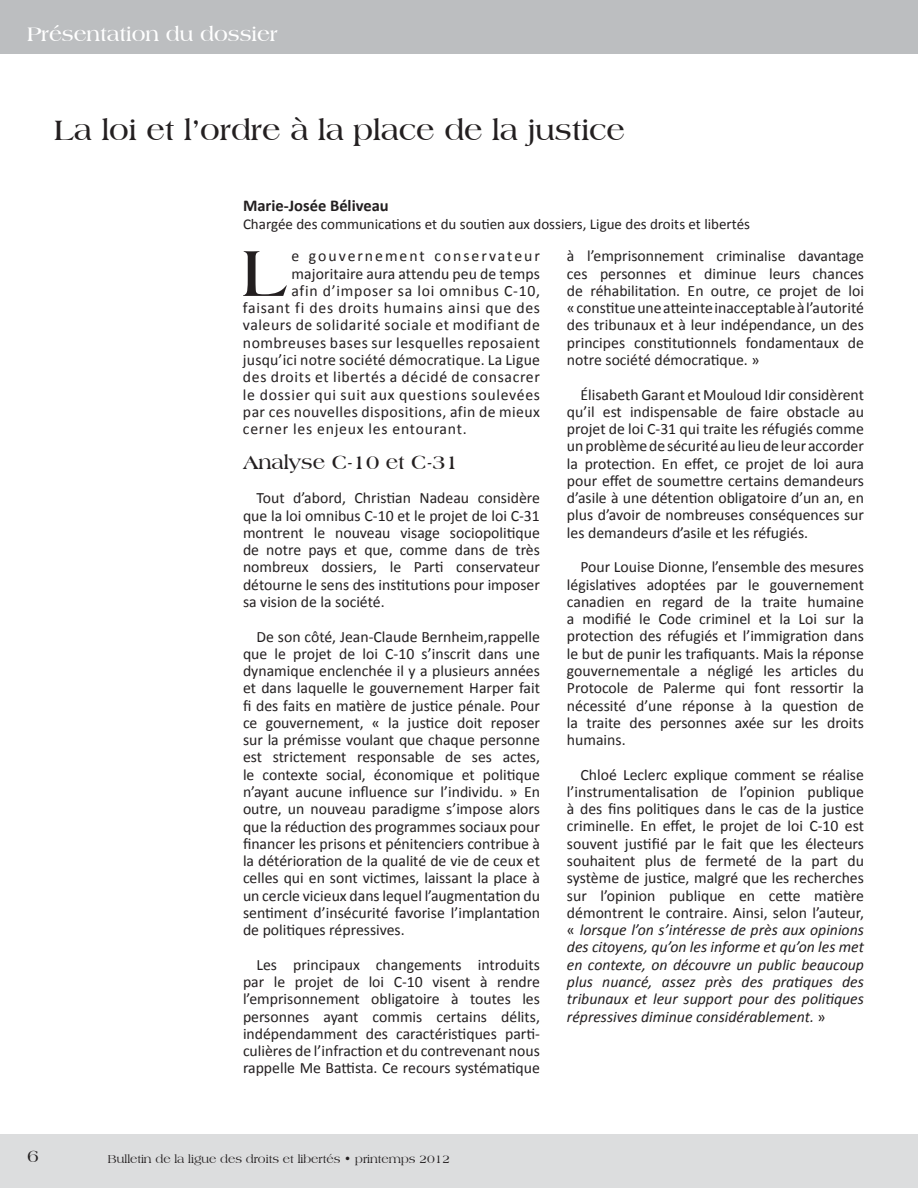
<style>
.page{position:relative;width:918px;height:1188px;background:#fff}
.page>*{position:absolute;margin:0;border:0;box-sizing:border-box;transform-origin:0 0}
.t1{font:700 68.7px "Americana BT";color:#231f20}
.t2{font:700 30px "Americana BT";color:#231f20}
.t3{font:700 21px "Americana BT";color:#fff}
.t4{font:700 20.25px "Americana BT";color:#231f20}
.t5{font:18px "Americana BT";color:#231f20}
.t6{font:700 16.5px "Calibri";color:#231f20}
.t7{font:15.75px/17.2px "Calibri";letter-spacing:.005em;color:#231f20;text-align:justify}
.t8{font:15.75px "Calibri";letter-spacing:.045em;color:#231f20}
.t9{font:15.75px "Calibri";letter-spacing:.035em;color:#231f20}
.t10{font:15.75px "Calibri";letter-spacing:.025em;color:#231f20}
.t11{font:15.75px "Calibri";letter-spacing:.03em;color:#231f20}
.t12{font:15.75px "Calibri";letter-spacing:.04em;color:#231f20}
.t13{font:15.75px "Calibri";letter-spacing:.125em;color:#231f20}
.t14{font:15px "Calibri";color:#231f20}
.t15{font:12px "Americana BT";color:#231f20}
.s1{font-style:italic}
</style>
<div class="page">
<div style="left:0;top:1134px;width:918px;height:54px;background:#dcddde"></div>
<div style="left:0;top:0;width:918px;height:54px;background:#bcbec0"></div>
<h3 class="t3" style="left:27px;top:21px;width:252px">Présentation du dossier</h3>
<h2 class="t2" style="left:54px;top:112px;width:572px">La loi et l’ordre à la place de la justice</h2>
<p class="t6" style="left:243px;top:195px;width:147px">Marie-Josée Béliveau</p>
<p class="t14" style="left:243px;top:215px;width:509px">Chargée des communications et du soutien aux dossiers, Ligue des droits et libertés</p>
<h1 class="t1" style="left:241px;top:231px;width:47px">L</h1>
<p class="t13" style="left:291px;top:246px;width:250px">e gouvernement conservateur</p>
<p class="t7" style="left:291px;top:265px;width:250px">majoritaire aura attendu peu de temps</p>
<p class="t8" style="left:291px;top:281px;width:250px">afin d’imposer sa loi omnibus C-10,</p>
<p class="t8" style="left:243px;top:298px;width:299px">faisant fi des droits humains ainsi que des</p>
<p class="t9" style="left:243px;top:315px;width:298px">valeurs de solidarité sociale et modifiant de</p>
<p class="t11" style="left:243px;top:333px;width:298px">nombreuses bases sur lesquelles reposaient</p>
<p class="t7" style="left:243px;top:351px;width:298px">jusqu’ici notre société démocratique. La Ligue</p>
<p class="t12" style="left:243px;top:367px;width:298px">des droits et libertés a décidé de consacrer</p>
<p class="t8" style="left:243px;top:384px;width:299px">le dossier qui suit aux questions soulevées</p>
<p class="t10" style="left:243px;top:402px;width:298px">par ces nouvelles dispositions, afin de mieux</p>
<p class="t8" style="left:243px;top:419px;width:225px">cerner les enjeux les entourant.</p>
<p class="t4" style="left:243px;top:450px;width:217px">Analyse C-10 et C-31</p>
<p class="t7" style="left:243px;top:489px;width:299px;text-indent:13px">Tout d’abord, Christian Nadeau considère que la loi omnibus C-10 et le projet de loi C-31 montrent le nouveau visage sociopolitique de notre pays et que, comme dans de très nombreux dossiers, le Parti conservateur détourne le sens des institutions pour imposer sa vision de la société.</p>
<p class="t7" style="left:243px;top:628px;width:299px;text-indent:13px">De son côté, Jean-Claude Bernheim,rappelle que le projet de loi C-10 s’inscrit dans une dynamique enclenchée il y a plusieurs années et dans laquelle le gouvernement Harper fait fi des faits en matière de justice pénale. Pour ce gouvernement, « la justice doit reposer sur la prémisse voulant que chaque personne est strictement responsable de ses actes, le contexte social, économique et politique n’ayant aucune influence sur l’individu. » En outre, un nouveau paradigme s’impose alors que la réduction des programmes sociaux pour financer les prisons et pénitenciers contribue à la détérioration de la qualité de vie de ceux et celles qui en sont victimes, laissant la place à un cercle vicieux dans lequel l’augmentation du sentiment d’insécurité favorise l’implantation de politiques répressives.</p>
<p class="t7" style="left:243px;top:956px;width:299px;text-indent:13px">Les principaux changements introduits par le projet de loi C-10 visent à rendre l’emprisonnement obligatoire à toutes les personnes ayant commis certains délits, indépendamment des caractéristiques parti&shy;culières de l’infraction et du contrevenant nous rappelle Me Battista. Ce recours systématique</p>
<p class="t7" style="left:567px;top:247px;width:299px">à l’emprisonnement criminalise davantage ces personnes et diminue leurs chances de réhabilitation. En outre, ce projet de loi «constitue une atteinte inacceptable à l’autorité des tribunaux et à leur indépendance, un des principes constitutionnels fondamentaux de notre société démocratique. »</p>
<p class="t7" style="left:567px;top:386px;width:299px;text-indent:13px">Élisabeth Garant et Mouloud Idir considèrent qu’il est indispensable de faire obstacle au projet de loi C-31 qui traite les réfugiés comme un problème de sécurité au lieu de leur accorder la protection. En effet, ce projet de loi aura pour effet de soumettre certains demandeurs d’asile à une détention obligatoire d’un an, en plus d’avoir de nombreuses conséquences sur les demandeurs d’asile et les réfugiés.</p>
<p class="t7" style="left:567px;top:558px;width:299px;text-indent:13px">Pour Louise Dionne, l’ensemble des mesures législatives adoptées par le gouvernement canadien en regard de la traite humaine a modifié le Code criminel et la Loi sur la protection des réfugiés et l’immigration dans le but de punir les trafiquants. Mais la réponse gouvernementale a négligé les articles du Protocole de Palerme qui font ressortir la nécessité d’une réponse à la question de la traite des personnes axée sur les droits humains.</p>
<p class="t7" style="left:567px;top:766px;width:299px;text-indent:13px">Chloé Leclerc explique comment se réalise l’instrumentalisation de l’opinion publique à des fins politiques dans le cas de la justice criminelle. En effet, le projet de loi C-10 est souvent justifié par le fait que les électeurs souhaitent plus de fermeté de la part du système de justice, malgré que les recherches sur l’opinion publique en cette matière démontrent le contraire. Ainsi, selon l’auteur, « <span class="s1">lorsque l’on s’intéresse de près aux opinions des citoyens, qu’on les informe et qu’on les met en contexte, on découvre un public beaucoup plus nuancé, assez près des pratiques des tribunaux et leur support pour des politiques répressives diminue considérablement.</span> »</p>
<p class="t5" style="left:27px;top:1145px;width:13px">6</p>
<p class="t15" style="left:108px;top:1152px;width:344px">Bulletin de la ligue des droits et libertés • printemps 2012</p>
</div>
